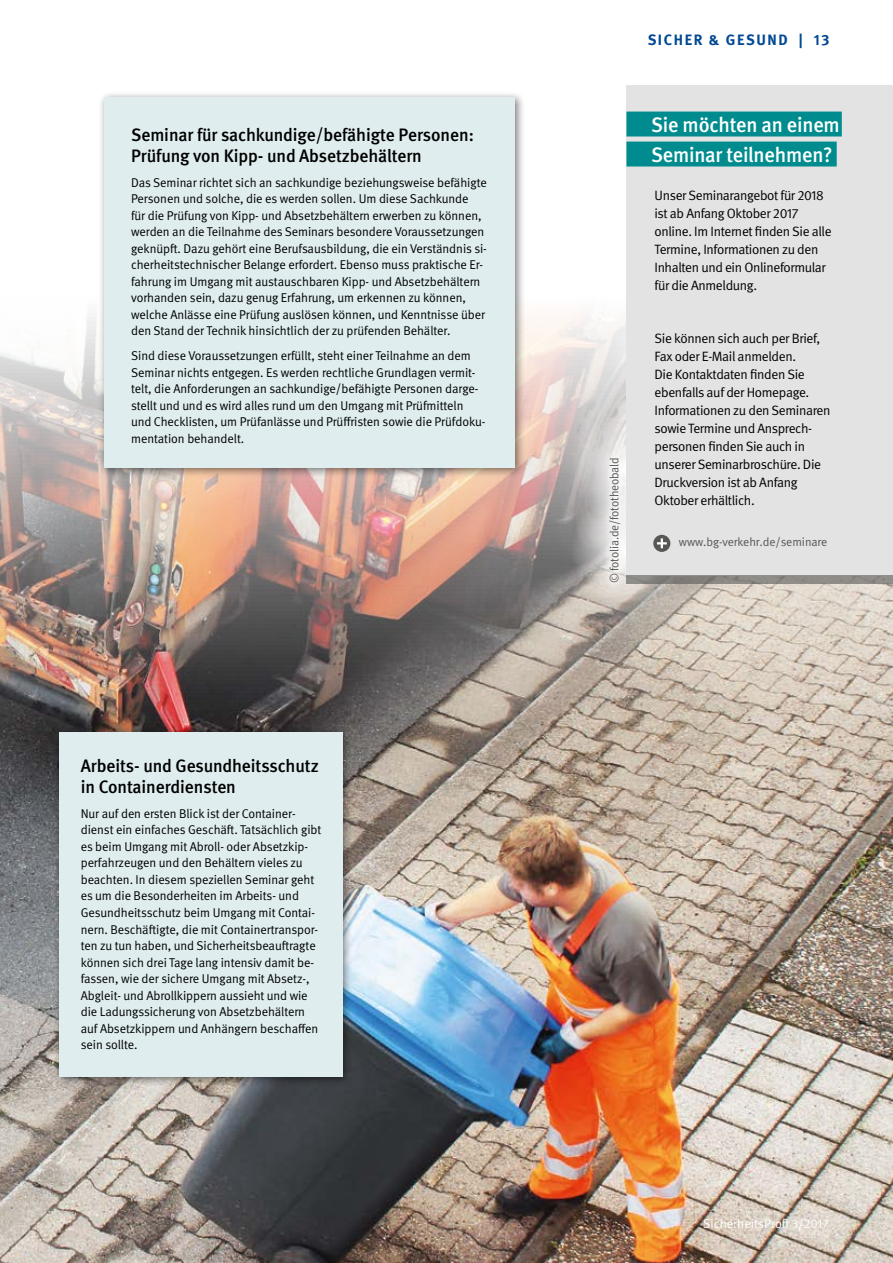
<style>
.page{position:relative;width:893px;height:1263px;background:#fff}
.page>*{position:absolute;margin:0;border:0;box-sizing:border-box;transform-origin:0 0}
.news_head_unterlegt{font:500 21px/30px "DGUV Meta";letter-spacing:-.01em;color:#fff}
.BGV_Rubrik_Head{font:500 18px/21px "DGUV Meta";letter-spacing:-.005em;color:#000}
.t1{font:700 15px "DGUV Meta";letter-spacing:.11em;color:#004994}
.t2{font:13.5px/18px "DGUV Meta";letter-spacing:-.025em;color:#000}
.BGV_Rubrik_Fließ{font:12.75px/16.5px "DGUV Meta";letter-spacing:-.005em;color:#000}
.t3{font:12.75px "DGUV Meta";color:#fff}
.BGV_W-Info{font:12px "DGUV Meta";letter-spacing:-.005em;color:#575756}
.Bildnachweis{font:12px "DGUV Meta";letter-spacing:-.01em;color:#575756}
</style>
<div class="page">
<img style="left:0;top:313px;width:893px;height:950px">
<svg style="left:570px;top:493px;width:111px;height:111px;background:#b0aca8"></svg>
<svg style="left:581px;top:459px;width:111px;height:110px"></svg>
<svg style="left:570px;top:413px;width:111px;height:111px;background:#cac7c7"></svg>
<div style="left:626px;top:85px;width:267px;height:491px;background:#e3e3e3"></div>
<svg style="left:628px;top:575px;width:265px;height:9px;background:#8a8783"></svg>
<div style="left:653px;top:535px;width:17px;height:17px;background:#575756;border-radius:50%"></div>
<svg style="left:657px;top:538px;width:10px;height:10px"></svg>
<div style="left:54px;top:726px;width:299px;height:361px;background:#000;opacity:.5"></div>
<div style="left:59px;top:732px;width:283px;height:344px;background:#dfedee"></div>
<div style="left:99px;top:91px;width:426px;height:387px;background:#000;opacity:.5"></div>
<div style="left:104px;top:97px;width:411px;height:371px;background:#dfedee"></div>
<div style="left:626px;top:112px;width:216px;height:24px;background:#008c8e"></div>
<div style="left:626px;top:142px;width:211px;height:24px;background:#008c8e"></div>
<div style="left:601px;top:450px;width:27px;height:140px;background:#fff;opacity:.75"></div>
<p class="BGV_Rubrik_Head" style="left:131px;top:124px;width:344px">Seminar für sachkundige/befähigte Personen:<br>Prüfung von Kipp- und Absetzbehältern</p>
<p class="BGV_Rubrik_Fließ" style="left:131px;top:174px;width:357px">Das Seminar richtet sich an sachkundige beziehungsweise befähigte Personen und solche, die es werden sollen. Um diese Sachkunde<br>für die Prüfung von Kipp- und Absetzbehältern erwerben zu können, werden an die Teilnahme des Seminars besondere Voraussetzungen geknüpft. Dazu gehört eine Berufsausbildung, die ein Verständnis si&shy;cherheitstechnischer Belange erfordert. Ebenso muss praktische Er&shy;fahrung im Umgang mit austauschbaren Kipp- und Absetzbehältern vorhanden sein, dazu genug Erfahrung, um erkennen zu können, welche Anlässe eine Prüfung auslösen können, und Kenntnisse über den Stand der Technik hinsichtlich der zu prüfenden Behälter.</p>
<p class="BGV_Rubrik_Fließ" style="left:131px;top:348px;width:356px">Sind diese Voraussetzungen erfüllt, steht einer Teilnahme an dem Seminar nichts entgegen. Es werden rechtliche Grundlagen vermit&shy;telt, die Anforderungen an sachkundige/befähigte Personen darge&shy;stellt und und es wird alles rund um den Umgang mit Prüfmitteln und Checklisten, um Prüfanlässe und Prüffristen sowie die Prüfdoku&shy;mentation behandelt.</p>
<p class="BGV_Rubrik_Head" style="left:81px;top:756px;width:240px">Arbeits- und Gesundheitsschutz in Containerdiensten</p>
<p class="BGV_Rubrik_Fließ" style="left:81px;top:806px;width:242px">Nur auf den ersten Blick ist der Container&shy;dienst ein einfaches Geschäft. Tatsächlich gibt es beim Umgang mit Abroll- oder Absetzkip&shy;perfahrzeugen und den Behältern vieles zu beachten. In diesem speziellen Seminar geht es um die Besonderheiten im Arbeits- und Gesundheitsschutz beim Umgang mit Contai&shy;nern. Beschäftigte, die mit Containertranspor&shy;ten zu tun haben, und Sicherheitsbeauftragte können sich drei Tage lang intensiv damit be&shy;fassen, wie der sichere Umgang mit Absetz-, Abgleit- und Abrollkippern aussieht und wie die Ladungssicherung von Absetzbehältern auf Absetzkippern und Anhängern beschaffen sein sollte.</p>
<p class="Bildnachweis" style="left:607px;top:583px;width:127px;rotate:-90deg">© fotolia.de/fototheobald</p>
<p class="t1" style="left:648px;top:31px;width:183px">SICHER &amp; GESUND | 13</p>
<p class="news_head_unterlegt" style="left:651px;top:110px;width:190px">Sie möchten an einem<br>Seminar teilnehmen?</p>
<p class="t2" style="left:655px;top:187px;width:178px">Unser Seminarangebot für 2018 ist ab Anfang Oktober 2017 online. Im Internet finden Sie alle<br>Termine, Informationen zu den<br>Inhalten und ein Onlineformular für die Anmeldung.</p>
<p class="t2" style="left:655px;top:330px;width:177px">Sie können sich auch per Brief,<br>Fax oder E-Mail anmelden.<br>Die Kontaktdaten finden Sie ebenfalls auf der Homepage.<br>Informationen zu den Seminaren sowie Termine und Ansprech&shy;personen finden Sie auch in unserer Seminarbroschüre. Die<br>Druckversion ist ab Anfang<br>Oktober erhältlich.</p>
<p class="BGV_W-Info" style="left:679px;top:535px;width:150px">www.bg-verkehr.de/seminare</p>
<p class="t3" style="left:703px;top:1216px;width:127px">SicherheitsProfi 3/2017</p>
</div>
